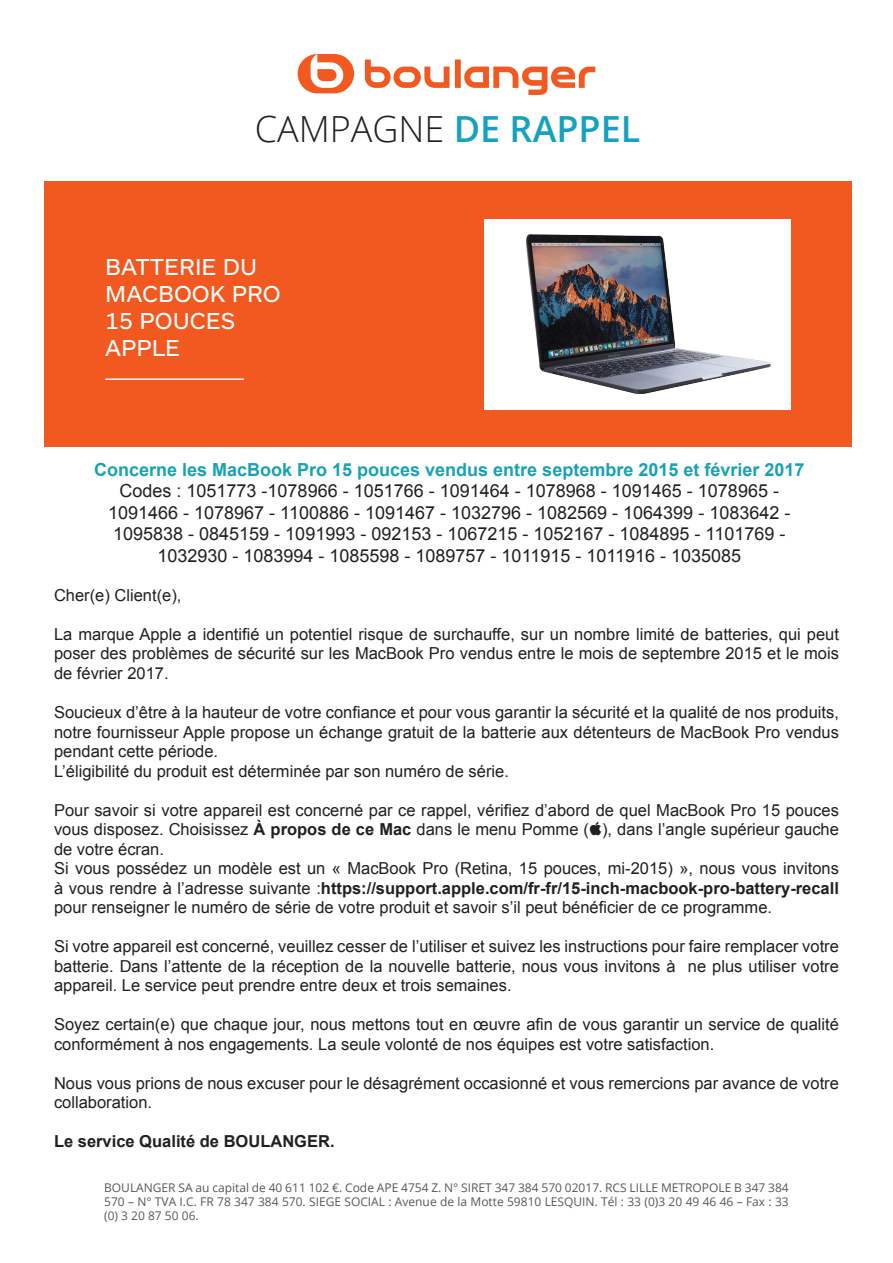
<style>
.page{position:relative;width:893px;height:1263px;background:#fff}
.page>*{position:absolute;margin:0;border:0;box-sizing:border-box;transform-origin:0 0}
.t1{font:300 36px "Open Sans";color:#231f20}
.t2{font:24px/27px "ARS Maquette Pro";color:#fff}
.t3{font:18px "Arial";color:#231f20}
.t4{font:700 18px "Arial";color:#19a1b7}
.t5{font:16.5px/19.5px "Arial";color:#231f20;text-align:justify}
.t6{font:700 16.5px "Arial";color:#231f20}
.t7{font:12px/14.4px "Open Sans";color:#57585a;text-align:justify}
.s1{font-weight:600;color:#16a2be}
.s2{font-weight:700}
</style>
<div class="page">
<div style="left:44px;top:181px;width:808px;height:266px;background:#f15921"></div>
<div style="left:485px;top:219px;width:306px;height:190px;background:#fff"></div>
<img style="left:526px;top:234px;width:246px;height:160px">
<hr style="left:105px;top:378px;width:139px;height:2px;background:#fff">
<svg style="left:298px;top:54px;width:56px;height:39px"></svg>
<svg style="left:365px;top:60px;width:230px;height:35px"></svg>
<p class="t1" style="left:255px;top:105px;width:387px">CAMPAGNE <span class="s1">DE RAPPEL</span></p>
<p class="t2" style="left:105px;top:252px;width:177px">BATTERIE DU<br>MACBOOK PRO</p>
<p class="t2" style="left:105px;top:306px;width:131px">15 POUCES</p>
<p class="t2" style="left:105px;top:333px;width:76px">APPLE</p>
<p class="t4" style="left:94px;top:457px;width:712px">Concerne les MacBook Pro 15 pouces vendus entre septembre 2015 et février 2017</p>
<p class="t3" style="left:120px;top:479px;width:661px">Codes : 1051773 -1078966 - 1051766 - 1091464 - 1078968 - 1091465 - 1078965 -</p>
<p class="t3" style="left:108px;top:501px;width:684px">1091466 - 1078967 - 1100886 - 1091467 - 1032796 - 1082569 - 1064399 - 1083642 -</p>
<p class="t3" style="left:113px;top:522px;width:674px">1095838 - 0845159 - 1091993 - 092153 - 1067215 - 1052167 - 1084895 - 1101769 -</p>
<p class="t3" style="left:157px;top:544px;width:585px">1032930 - 1083994 - 1085598 - 1089757 - 1011915 - 1011916 - 1035085</p>
<p class="t5" style="left:54px;top:586px;width:129px">Cher(e) Client(e),</p>
<p class="t5" style="left:54px;top:625px;width:786px">La marque Apple a identifié un potentiel risque de surchauffe, sur un nombre limité de batteries, qui peut poser des problèmes de sécurité sur les MacBook Pro vendus entre le mois de septembre 2015 et le mois de février 2017.</p>
<p class="t5" style="left:54px;top:703px;width:786px">Soucieux d’être à la hauteur de votre confiance et pour vous garantir la sécurité et la qualité de nos produits, notre fournisseur Apple propose un échange gratuit de la batterie aux détenteurs de MacBook Pro vendus pendant cette période.</p>
<p class="t5" style="left:54px;top:761px;width:456px">L’éligibilité du produit est déterminée par son numéro de série.</p>
<p class="t5" style="left:54px;top:800px;width:786px">Pour savoir si votre appareil est concerné par ce rappel, vérifiez d’abord de quel MacBook Pro 15 pouces vous disposez. Choisissez <span class="s2">À propos de ce Mac</span> dans le menu Pomme ( ), dans l’angle supérieur gauche de votre écran.</p>
<p class="t5" style="left:54px;top:859px;width:786px">Si vous possédez un modèle est un « MacBook Pro (Retina, 15 pouces, mi-2015) », nous vous invitons à vous rendre à l’adresse suivante :<span class="s2">https://support.apple.com/fr-fr/15-inch-macbook-pro-battery-recall </span>pour renseigner le numéro de série de votre produit et savoir s’il peut bénéficier de ce programme.</p>
<p class="t5" style="left:54px;top:937px;width:786px">Si votre appareil est concerné, veuillez cesser de l’utiliser et suivez les instructions pour faire remplacer votre batterie. Dans l’attente de la réception de la nouvelle batterie, nous vous invitons à ne plus utiliser votre appareil. Le service peut prendre entre deux et trois semaines.</p>
<p class="t5" style="left:54px;top:1015px;width:786px">Soyez certain(e) que chaque jour, nous mettons tout en œuvre afin de vous garantir un service de qualité conformément à nos engagements. La seule volonté de nos équipes est votre satisfaction.</p>
<p class="t5" style="left:54px;top:1073px;width:786px">Nous vous prions de nous excuser pour le désagrément occasionné et vous remercions par avance de votre collaboration.</p>
<p class="t6" style="left:54px;top:1130px;width:282px">Le service Qualité de BOULANGER.</p>
<p class="t7" style="left:104px;top:1180px;width:686px">BOULANGER SA au capital de 40 611 102 €. Code APE 4754 Z. N° SIRET 347 384 570 02017. RCS LILLE METROPOLE B 347 384<br>570 – N° TVA I.C. FR 78 347 384 570. SIEGE SOCIAL : Avenue de la Motte 59810 LESQUIN. Tél : 33 (0)3 20 49 46 46 – Fax : 33 (0) 3 20 87 50 06.</p>
</div>
